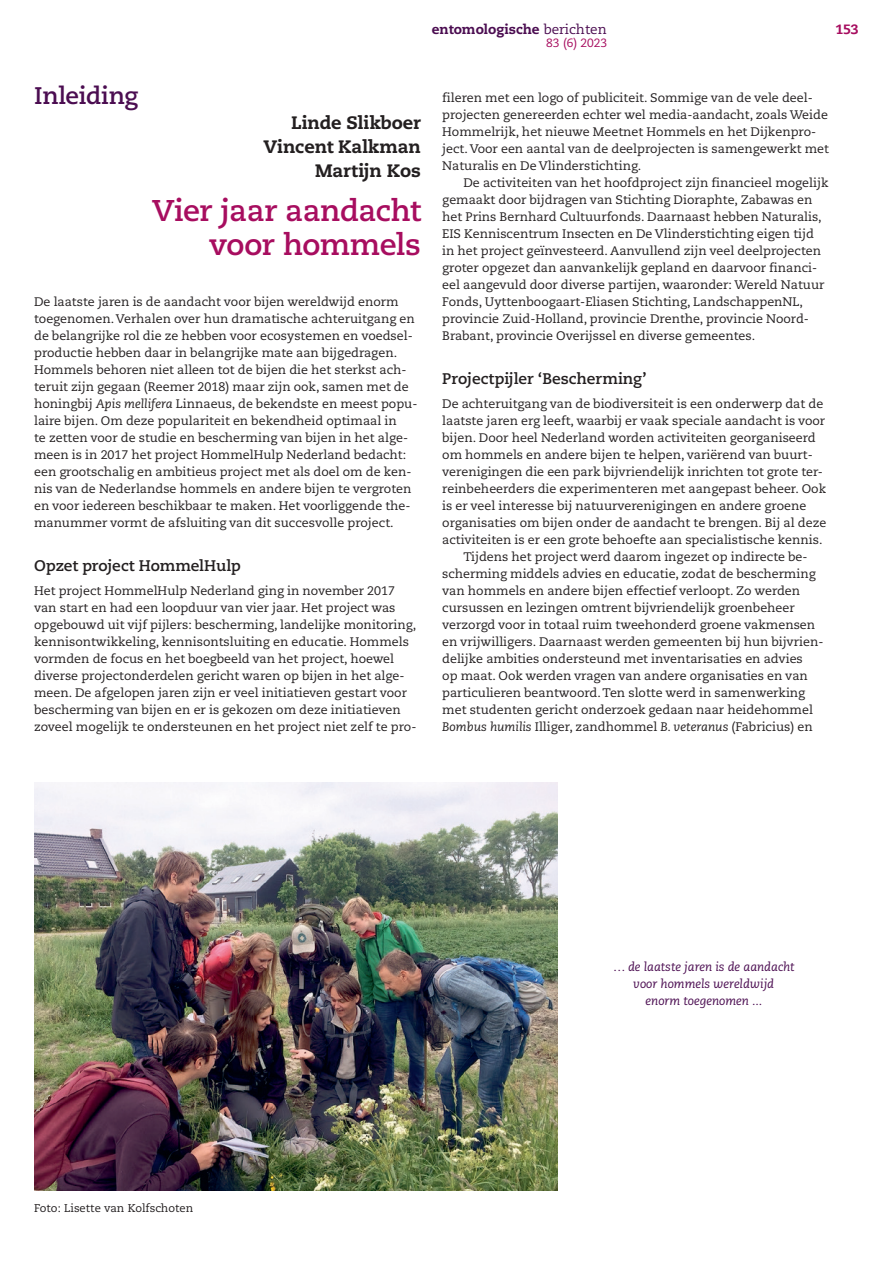
<style>
.page{position:relative;width:893px;height:1263px;background:#fff}
.page>*{position:absolute;margin:0;border:0;box-sizing:border-box;transform-origin:0 0}
.column_auteur{font:700 30px "Caecilia LT Pro 75";letter-spacing:-.015em;color:#a70d5f}
.kopboven2{font:700 24px "Caecilia LT Pro 75";letter-spacing:-.01em;color:#4b0d51}
.column_auteur-2{font:800 18px/24px "Caecilia LT Pro 85";letter-spacing:-.005em;color:#231f20;text-align:right}
.kopje1{font:700 15.3px "Caecilia LT Pro 75";letter-spacing:-.005em;color:#231f20}
.t1{font:800 13.5px "Caecilia LT Pro 85";color:#4b0d51}
.t2{font:800 13.5px "Caecilia LT Pro 85";color:#a70d5f}
.brood_1ste{font:12.3px/17px "Caecilia LT Pro 55 Roman";color:#231f20}
.brood{font:12.3px/17px "Caecilia LT Pro 55 Roman";color:#231f20}
.column_qoute{font:italic 12.3px "Caecilia LT Pro 56";color:#4b0d51}
.t3{font:12px "Caecilia LT Pro 55 Roman";color:#a70d5f}
.bijschrift_1{font:11.25px "Caecilia LT Pro 55 Roman";color:#231f20}
.s1{font-family:"Caecilia LT Pro 55 Roman";font-weight:400}
.s2{font-family:"Caecilia LT Pro 56";font-style:italic}
</style>
<div class="page">
<img style="left:34px;top:782px;width:523px;height:408px">
<p class="t1" style="left:432px;top:20px;width:177px">entomologische <span class="s1">berichten</span></p>
<p class="t2" style="left:835px;top:20px;width:25px">153</p>
<p class="t3" style="left:546px;top:35px;width:62px">83 (6) 2023</p>
<p class="kopboven2" style="left:34px;top:79px;width:106px">Inleiding</p>
<p class="column_auteur-2" style="left:291px;top:110px;width:131px">Linde Slikboer</p>
<p class="column_auteur-2" style="left:264px;top:134px;width:159px">Vincent Kalkman<br>Martijn Kos</p>
<p class="column_auteur" style="left:152px;top:190px;width:270px">Vier jaar aandacht</p>
<p class="column_auteur" style="left:209px;top:224px;width:213px">voor hommels</p>
<p class="brood_1ste" style="left:34px;top:293px;width:385px">De laatste jaren is de aandacht voor bijen wereldwijd enorm toegenomen. Verhalen over hun dramatische achteruitgang en de belangrijke rol die ze hebben voor ecosystemen en voedsel&shy;productie hebben daar in belangrijke mate aan bijgedragen.<br>Hommels behoren niet alleen tot de bijen die het sterkst ach&shy;teruit zijn gegaan (Reemer 2018) maar zijn ook, samen met de honingbij <span class="s2">Apis mellifera</span> Linnaeus, de bekendste en meest popu&shy;laire bijen. Om deze populariteit en bekendheid optimaal in<br>te zetten voor de studie en bescherming van bijen in het alge&shy;meen is in 2017 het project HommelHulp Nederland bedacht: een grootschalig en ambitieus project met als doel om de ken&shy;nis van de Nederlandse hommels en andere bijen te vergroten en voor iedereen beschikbaar te maken. Het voorliggende the&shy;manummer vormt de afsluiting van dit succesvolle project.</p>
<p class="kopje1" style="left:34px;top:555px;width:208px">Opzet project HommelHulp</p>
<p class="brood_1ste" style="left:34px;top:582px;width:384px">Het project HommelHulp Nederland ging in november 2017 van start en had een loopduur van vier jaar. Het project was opgebouwd uit vijf pijlers: bescherming, landelijke monitoring, kennisontwikkeling, kennisontsluiting en educatie. Hommels vormden de focus en het boegbeeld van het project, hoewel diverse projectonderdelen gericht waren op bijen in het alge&shy;meen. De afgelopen jaren zijn er veel initiatieven gestart voor bescherming van bijen en er is gekozen om deze initiatieven zoveel mogelijk te ondersteunen en het project niet zelf te pro-</p>
<p class="brood_1ste" style="left:442px;top:89px;width:388px">fileren met een logo of publiciteit. Sommige van de vele deel&shy;projecten genereerden echter wel media-aandacht, zoals Weide Hommelrijk, het nieuwe Meetnet Hommels en het Dijkenpro&shy;ject. Voor een aantal van de deelprojecten is samengewerkt met Naturalis en De Vlinderstichting.</p>
<p class="brood" style="left:442px;top:174px;width:388px;text-indent:21px">De activiteiten van het hoofdproject zijn financieel mogelijk gemaakt door bijdragen van Stichting Dioraphte, Zabawas en het Prins Bernhard Cultuurfonds. Daarnaast hebben Naturalis, EIS Kenniscentrum Insecten en De Vlinderstichting eigen tijd in het project geïnvesteerd. Aanvullend zijn veel deelprojecten groter opgezet dan aanvankelijk gepland en daarvoor financi&shy;eel aangevuld door diverse partijen, waaronder: Wereld Natuur Fonds, Uyttenboogaart-Eliasen Stichting, LandschappenNL, provincie Zuid-Holland, provincie Drenthe, provincie Noord-Brabant, provincie Overijssel en diverse gemeentes.</p>
<p class="kopje1" style="left:442px;top:368px;width:206px">Projectpijler ‘Bescherming’</p>
<p class="brood_1ste" style="left:442px;top:395px;width:386px">De achteruitgang van de biodiversiteit is een onderwerp dat de laatste jaren erg leeft, waarbij er vaak speciale aandacht is voor bijen. Door heel Nederland worden activiteiten georganiseerd om hommels en andere bijen te helpen, variërend van buurt&shy;verenigingen die een park bijvriendelijk inrichten tot grote ter&shy;reinbeheerders die experimenteren met aangepast beheer. Ook is er veel interesse bij natuurverenigingen en andere groene organisaties om bijen onder de aandacht te brengen. Bij al deze activiteiten is er een grote behoefte aan specialistische kennis.</p>
<p class="brood" style="left:442px;top:548px;width:383px;text-indent:21px">Tijdens het project werd daarom ingezet op indirecte be&shy;scherming middels advies en educatie, zodat de bescherming van hommels en andere bijen effectief verloopt. Zo werden cursussen en lezingen omtrent bijvriendelijk groenbeheer verzorgd voor in totaal ruim tweehonderd groene vakmensen en vrijwilligers. Daarnaast werden gemeenten bij hun bijvrien&shy;delijke ambities ondersteund met inventarisaties en advies<br>op maat. Ook werden vragen van andere organisaties en van particulieren beantwoord. Ten slotte werd in samenwerking met studenten gericht onderzoek gedaan naar heidehommel <span class="s2">Bombus humilis</span> Illiger, zandhommel <span class="s2">B. veteranus</span> (Fabricius) en</p>
<p class="bijschrift_1" style="left:34px;top:1201px;width:161px">Foto: Lisette van Kolfschoten</p>
<p class="column_qoute" style="left:613px;top:959px;width:183px">… de laatste jaren is de aandacht</p>
<p class="column_qoute" style="left:633px;top:976px;width:142px">voor hommels wereldwijd</p>
<p class="column_qoute" style="left:645px;top:993px;width:118px">enorm toegenomen ...</p>
</div>
